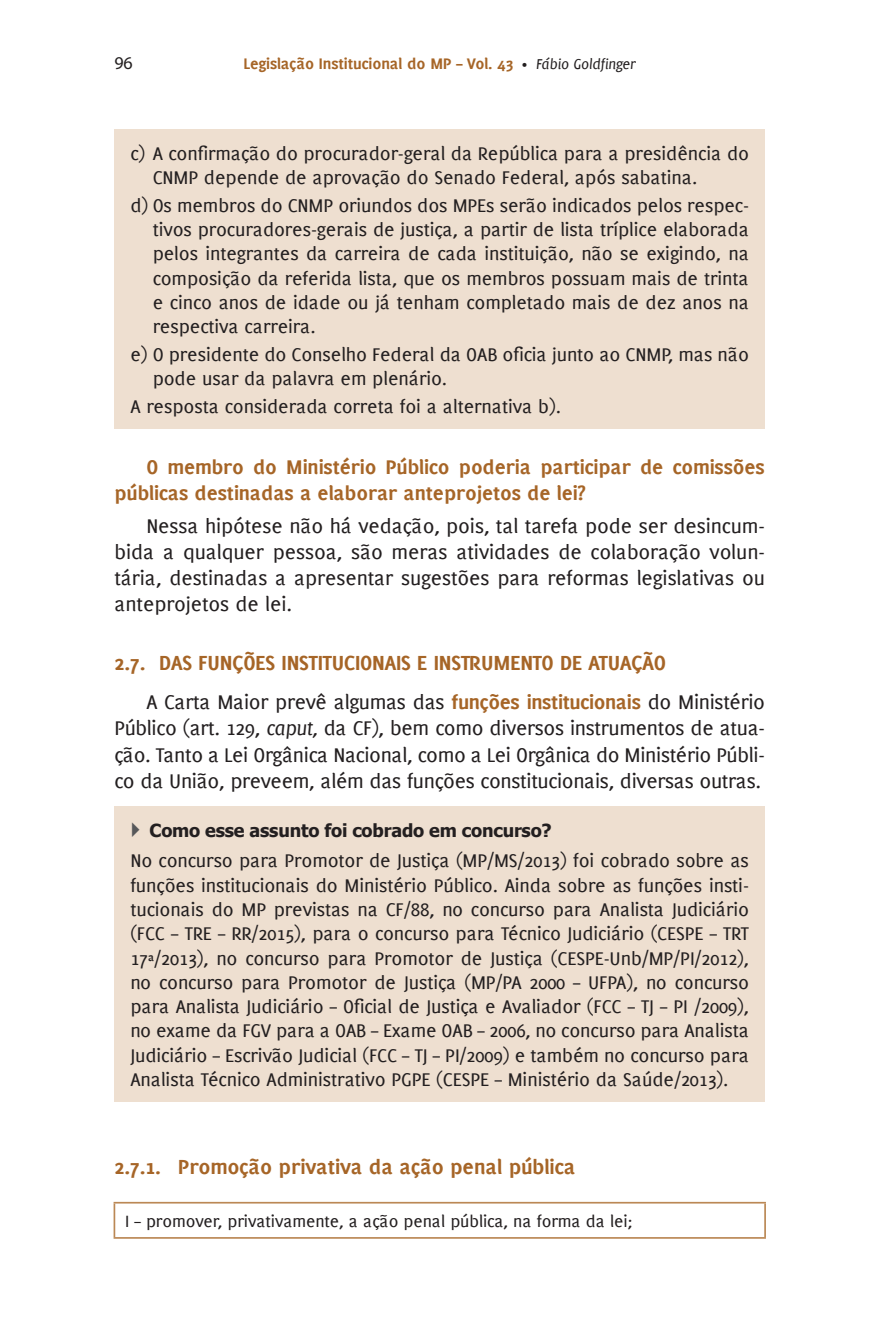
<style>
.page{position:relative;width:892px;height:1344px;background:#fff}
.page>*{position:absolute;margin:0;border:0;box-sizing:border-box;transform-origin:0 0}
.t1{font:700 22.5px "PF Muse";letter-spacing:-.01em;color:#a66527}
.t2{font:21.82px/26.1px "PF Muse";letter-spacing:-.015em;color:#231f20;text-align:justify}
.t3{font:700 21.82px/26.1px "PF Muse";letter-spacing:-.01em;color:#a66527}
.t4{font:20.25px/24.3px "PF Muse";letter-spacing:-.01em;color:#231f20}
.t5{font:18px "PF Muse";letter-spacing:-.01em;color:#231f20}
.t6{font:700 18px "Tahoma";letter-spacing:-.01em;color:#231f20}
.t7{font:18px "Myriad Pro";color:#231f20}
.t8{font:700 16.88px "PF Muse";letter-spacing:-.01em;color:#a66527}
.s1{font-weight:400;font-size:13.5px;color:#231f20}
.s2{font-weight:400;font-style:italic;font-size:15.75px;color:#231f20}
.s3{font-weight:700;color:#a66527}
.s4{font-style:italic}
</style>
<div class="page">
<div style="left:114px;top:129px;width:651px;height:299px;background:#eedfd0"></div>
<div style="left:114px;top:807px;width:651px;height:295px;background:#eedfd0"></div>
<hr style="left:114px;top:1201px;width:652px;height:2px;background:#b85">
<hr style="left:114px;top:1203px;width:1px;height:34px;background:#b85">
<hr style="left:764px;top:1203px;width:2px;height:34px;background:#b85">
<hr style="left:114px;top:1237px;width:652px;height:1px;background:#b85">
<p class="t7" style="left:114px;top:51px;width:20px">96</p>
<p class="t8" style="left:244px;top:53px;width:393px">Legislação Institucional do MP – Vol. 43 <span class="s1">•</span> <span class="s2">Fábio Goldfinger</span></p>
<p class="t4" style="left:153px;top:141px;width:598px;text-indent:-22px">c) A confirmação do procurador-geral da República para a presidência do<br>CNMP depende de aprovação do Senado Federal, após sabatina.</p>
<p class="t4" style="left:153px;top:193px;width:598px;text-align:justify;text-indent:-22px">d) Os membros do CNMP oriundos dos MPEs serão indicados pelos respec&shy;tivos procuradores-gerais de justiça, a partir de lista tríplice elaborada pelos integrantes da carreira de cada instituição, não se exigindo, na composição da referida lista, que os membros possuam mais de trinta e cinco anos de idade ou já tenham completado mais de dez anos na respectiva carreira.</p>
<p class="t4" style="left:153px;top:342px;width:598px;text-indent:-22px">e) O presidente do Conselho Federal da OAB oficia junto ao CNMP, mas não pode usar da palavra em plenário.</p>
<p class="t4" style="left:130px;top:393px;width:432px">A resposta considerada correta foi a alternativa b).</p>
<p class="t3" style="left:114px;top:454px;width:652px;text-indent:32px">O membro do Ministério Público poderia participar de comissões públicas destinadas a elaborar anteprojetos de lei?</p>
<p class="t2" style="left:114px;top:512px;width:652px;text-indent:32px">Nessa hipótese não há vedação, pois, tal tarefa pode ser desincum&shy;bida a qualquer pessoa, são meras atividades de colaboração volun&shy;tária, destinadas a apresentar sugestões para reformas legislativas ou anteprojetos de lei.</p>
<p class="t1" style="left:114px;top:649px;width:553px">2.7. DAS FUNÇÕES INSTITUCIONAIS E INSTRUMENTO DE ATUAÇÃO</p>
<p class="t2" style="left:114px;top:688px;width:652px;text-indent:32px">A Carta Maior prevê algumas das <span class="s3">funções institucionais</span> do Ministério Público (art. 129, <span class="s4">caput,</span> da CF), bem como diversos instrumentos de atua&shy;ção. Tanto a Lei Orgânica Nacional, como a Lei Orgânica do Ministério Públi&shy;co da União, preveem, além das funções constitucionais, diversas outras.</p>
<p class="t6" style="left:149px;top:817px;width:404px">Como esse assunto foi cobrado em concurso?</p>
<p class="t4" style="left:130px;top:848px;width:620px;text-align:justify">No concurso para Promotor de Justiça (MP/MS/2013) foi cobrado sobre as funções institucionais do Ministério Público. Ainda sobre as funções insti&shy;tucionais do MP previstas na CF/88, no concurso para Analista Judiciário (FCC – TRE – RR/2015), para o concurso para Técnico Judiciário (CESPE – TRT 17ª/2013), no concurso para Promotor de Justiça (CESPE-Unb/MP/PI/2012), no concurso para Promotor de Justiça (MP/PA 2000 – UFPA), no concurso para Analista Judiciário – Oficial de Justiça e Avaliador (FCC – TJ – PI /2009), no exame da FGV para a OAB – Exame OAB – 2006, no concurso para Analista Judiciário – Escrivão Judicial (FCC – TJ – PI/2009) e também no concurso para Analista Técnico Administrativo PGPE (CESPE – Ministério da Saúde/2013).</p>
<p class="t1" style="left:114px;top:1152px;width:463px">2.7.1. Promoção privativa da ação penal pública</p>
<p class="t5" style="left:125px;top:1210px;width:509px">I – promover, privativamente, a ação penal pública, na forma da lei;</p>
</div>
